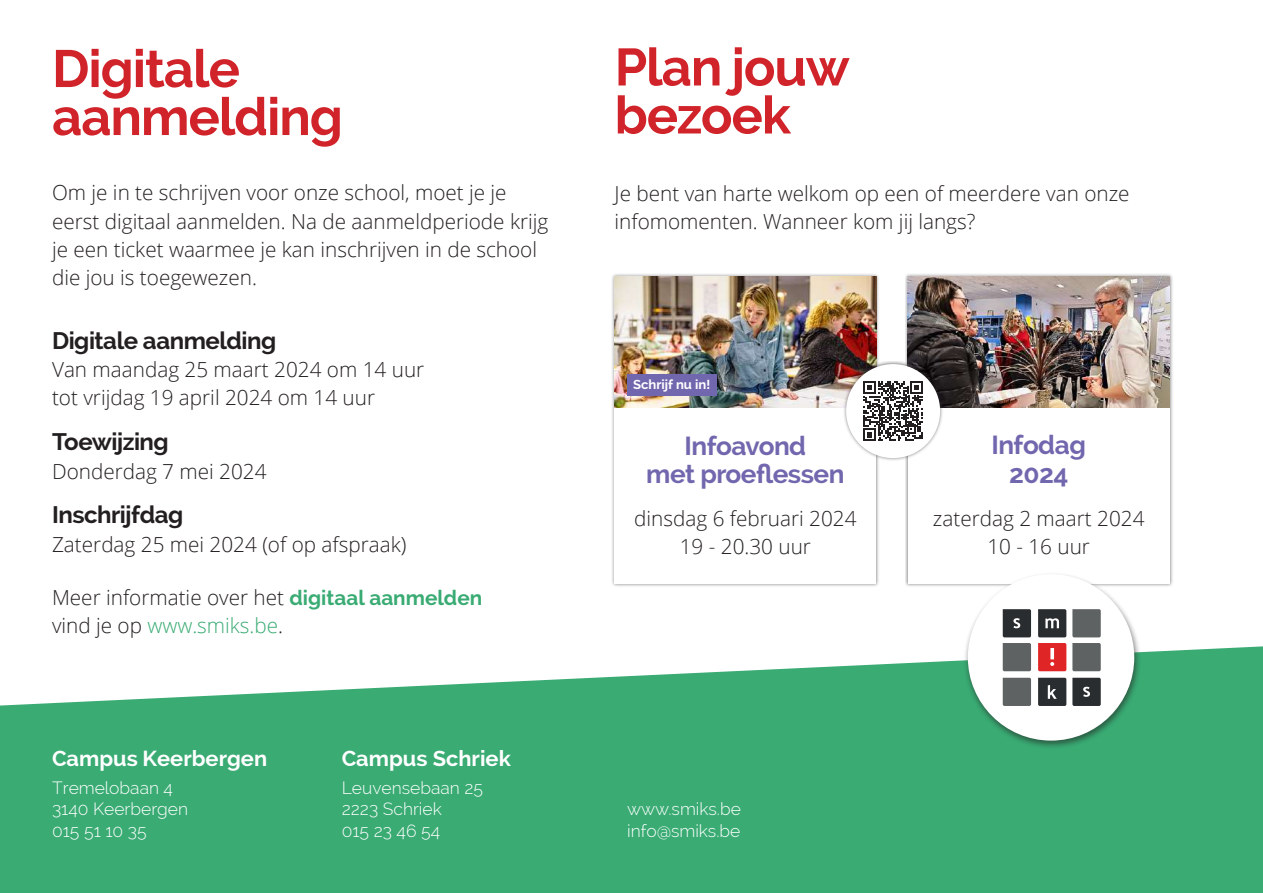
<style>
.page{position:relative;width:1263px;height:893px;background:#fff}
.page>*{position:absolute;margin:0;border:0;box-sizing:border-box;transform-origin:0 0}
.t1{font:700 52.35px/48px "Raleway";letter-spacing:-.02em;color:#d1232a}
.t2{font:700 26.1px/28.3px "Raleway";letter-spacing:-.02em;color:#7167ae;text-align:center}
.t3{font:700 24px "Raleway";letter-spacing:-.02em;color:#231f20}
.t4{font:700 21.75px "Raleway";color:#fff}
.t5{font:300 20.7px/28.3px "Open Sans";color:#231f20}
.t6{font:300 17.4px/21.8px "Raleway";color:#fff}
.t7{font:700 13.05px "Raleway";color:#fff}
.s1{font-family:"Raleway";font-weight:700;color:#39ab73}
.s2{color:#39ab73}
</style>
<div class="page">
<svg style="left:0;top:646px;width:1263px;height:247px;background:#51b584"></svg>
<div style="left:611px;top:273px;width:269px;height:314px;background:#231f20;opacity:.56"></div>
<div style="left:615px;top:276px;width:261px;height:308px;background:#fff"></div>
<div style="left:905px;top:273px;width:268px;height:314px;background:#231f20;opacity:.56"></div>
<div style="left:908px;top:276px;width:261px;height:308px;background:#fff"></div>
<img style="left:615px;top:276px;width:261px;height:131px">
<img style="left:908px;top:276px;width:261px;height:131px">
<div style="left:843px;top:361px;width:100px;height:100px;background:#231f20;opacity:.56"></div>
<div style="left:846px;top:364px;width:94px;height:94px;background:#fff;border-radius:50%"></div>
<svg style="left:863px;top:381px;width:60px;height:60px"></svg>
<div style="left:964px;top:572px;width:178px;height:178px;background:#231f20;opacity:.56"></div>
<div style="left:968px;top:574px;width:166px;height:167px;background:#fff;border-radius:50%"></div>
<svg style="left:1072px;top:609px;width:29px;height:28px"></svg>
<svg style="left:1003px;top:643px;width:28px;height:28px"></svg>
<svg style="left:1072px;top:643px;width:29px;height:28px"></svg>
<svg style="left:1003px;top:678px;width:28px;height:28px"></svg>
<svg style="left:1003px;top:609px;width:28px;height:28px"></svg>
<svg style="left:1038px;top:609px;width:28px;height:28px"></svg>
<svg style="left:1038px;top:643px;width:28px;height:28px"></svg>
<svg style="left:1038px;top:678px;width:28px;height:28px"></svg>
<svg style="left:1072px;top:678px;width:29px;height:28px"></svg>
<div style="left:627px;top:374px;width:89px;height:21px;background:#7167ae"></div>
<h1 class="t1" style="left:52px;top:45px;width:292px">Digitale aanmelding</h1>
<p class="t5" style="left:52px;top:178px;width:498px">Om je in te schrijven voor onze school, moet je je eerst digitaal aanmelden. Na de aanmeldperiode krijg je een ticket waarmee je kan inschrijven in de school die jou is toegewezen.</p>
<p class="t3" style="left:52px;top:327px;width:226px">Digitale aanmelding</p>
<p class="t5" style="left:52px;top:355px;width:374px">Van maandag 25 maart 2024 om 14 uur tot vrijdag 19 april 2024 om 14 uur</p>
<p class="t3" style="left:52px;top:428px;width:118px">Toewijzing</p>
<p class="t5" style="left:52px;top:456px;width:216px">Donderdag 7 mei 2024</p>
<p class="t3" style="left:52px;top:501px;width:133px">Inschrijfdag</p>
<p class="t5" style="left:52px;top:529px;width:356px">Zaterdag 25 mei 2024 (of op afspraak)</p>
<p class="t5" style="left:52px;top:582px;width:432px">Meer informatie over het <span class="s1">digitaal aanmelden </span>vind je op <span class="s2">www.smiks.be</span>.</p>
<p class="t4" style="left:52px;top:745px;width:217px">Campus Keerbergen</p>
<p class="t6" style="left:52px;top:776px;width:138px">Tremelobaan 4<br>3140 Keerbergen<br>015 51 10 35</p>
<p class="t4" style="left:342px;top:745px;width:171px">Campus Schriek</p>
<p class="t6" style="left:342px;top:776px;width:143px">Leuvensebaan 25<br>2223 Schriek<br>015 23 46 54</p>
<h1 class="t1" style="left:615px;top:43px;width:237px">Plan jouw bezoek</h1>
<p class="t5" style="left:615px;top:179px;width:516px">Je bent van harte welkom op een of meerdere van onze infomomenten. Wanneer kom jij langs?</p>
<p class="t7" style="left:633px;top:377px;width:78px">Schrijf nu in!</p>
<p class="t2" style="left:646px;top:432px;width:200px">Infoavond<br>met proeflessen</p>
<p class="t2" style="left:991px;top:431px;width:96px">Infodag<br>2024</p>
<p class="t5" style="left:634px;top:503px;width:224px;text-align:center">dinsdag 6 februari 2024<br>19 - 20.30 uur</p>
<p class="t5" style="left:933px;top:503px;width:213px;text-align:center">zaterdag 2 maart 2024<br>10 - 16 uur</p>
<p class="t6" style="left:627px;top:798px;width:115px">www.smiks.be info@smiks.be</p>
</div>
